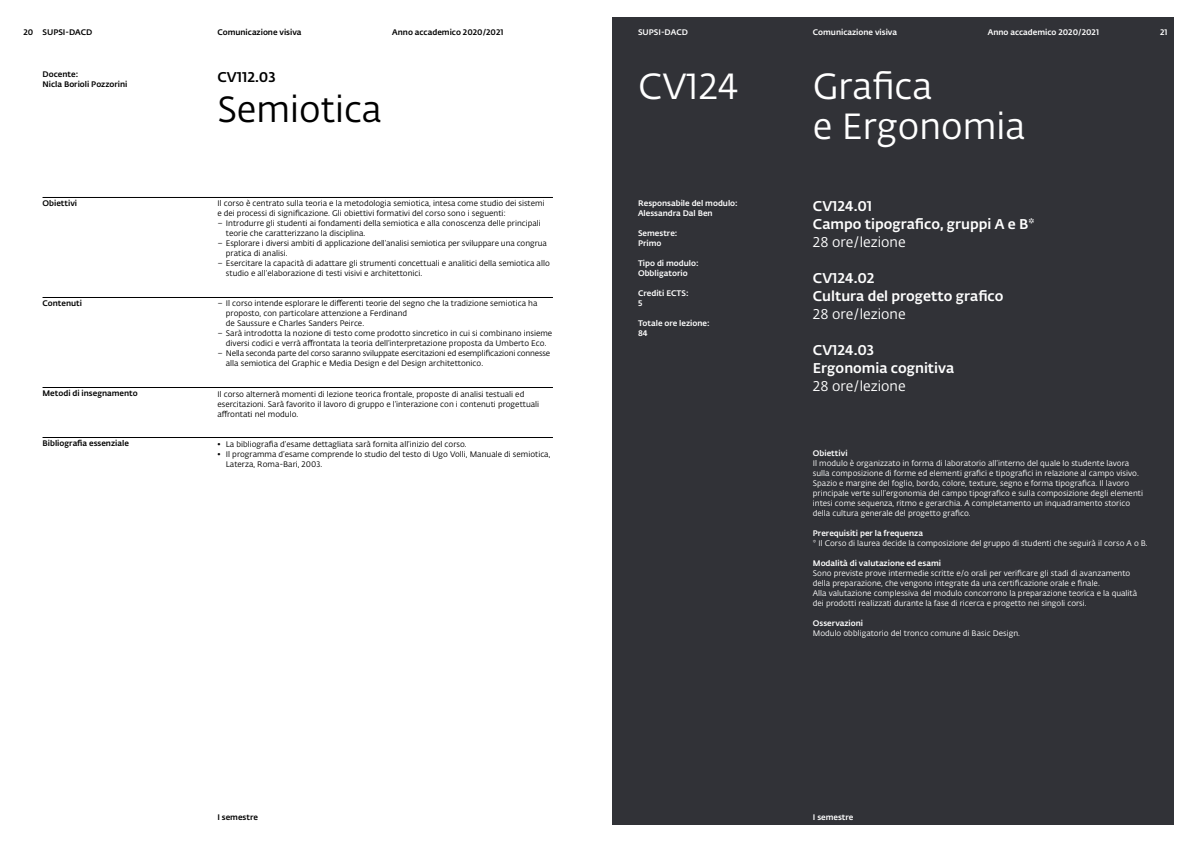
<style>
.page{position:relative;width:1191px;height:842px;background:#fff}
.page>*{position:absolute;margin:0;border:0;box-sizing:border-box;transform-origin:0 0}
.t1{font:36px/40px "SUPSI Fedra Sans";color:#fff}
.t2{font:36px "SUPSI Fedra Sans";color:#000}
.t3{font:500 14px/18px "SUPSI Fedra Sans";color:#fff}
.t4{font:14px "SUPSI Fedra Sans";color:#fff}
.t5{font:500 14px "SUPSI Fedra Sans";color:#000}
.t6{font:8px/10px "SUPSI Fedra Sans";color:#000}
.t7{font:8px/10px "SUPSI Fedra Sans";color:#fff}
.t8{font:500 8px/10px "SUPSI Fedra Sans";color:#fff}
.t9{font:500 8px/10px "SUPSI Fedra Sans";color:#000}
.t10{font:8px/10px "SUPSI Fedra Sans";letter-spacing:-.02em;color:#000}
</style>
<div class="page">
<hr style="left:43px;top:197px;width:510px;height:1px;background:#000">
<hr style="left:43px;top:297px;width:510px;height:1px;background:#000">
<hr style="left:43px;top:387px;width:510px;height:1px;background:#000">
<hr style="left:43px;top:437px;width:510px;height:1px;background:#000">
<div style="left:612px;top:17px;width:562px;height:808px;background:#313237"></div>
<p class="t9" style="left:23px;top:26px;width:71px">20 SUPSI-DACD</p>
<p class="t9" style="left:217px;top:26px;width:86px">Comunicazione visiva</p>
<p class="t9" style="left:392px;top:26px;width:113px">Anno accademico 2020/2021</p>
<p class="t8" style="left:638px;top:26px;width:51px">SUPSI-DACD</p>
<p class="t8" style="left:813px;top:26px;width:86px">Comunicazione visiva</p>
<p class="t8" style="left:987px;top:26px;width:113px">Anno accademico 2020/2021</p>
<p class="t9" style="left:43px;top:69px;width:87px">Docente:<br>Nicla Borioli Pozzorini</p>
<h1 class="t1" style="left:638px;top:65px;width:102px">CV124</h1>
<h1 class="t1" style="left:813px;top:65px;width:214px">Grafica<br>e Ergonomia</h1>
<h2 class="t5" style="left:217px;top:66px;width:60px">CV112.03</h2>
<h1 class="t2" style="left:217px;top:84px;width:166px">Semiotica</h1>
<p class="t8" style="left:1160px;top:26px;width:9px">21</p>
<p class="t9" style="left:43px;top:198px;width:36px">Obiettivi</p>
<p class="t9" style="left:43px;top:298px;width:41px">Contenuti</p>
<p class="t9" style="left:43px;top:388px;width:97px">Metodi di insegnamento</p>
<p class="t9" style="left:43px;top:438px;width:88px">Bibliografia essenziale</p>
<p class="t6" style="left:217px;top:198px;width:329px">Il corso è centrato sulla teoria e la metodologia semiotica, intesa come studio dei sistemi e dei processi di significazione. Gli obiettivi formativi del corso sono i seguenti:</p>
<p class="t6" style="left:226px;top:218px;width:316px;text-indent:-9px">– Introdurre gli studenti ai fondamenti della semiotica e alla conoscenza delle principali teorie che caratterizzano la disciplina.</p>
<p class="t6" style="left:226px;top:238px;width:322px;text-indent:-9px">– Esplorare i diversi ambiti di applicazione dell’analisi semiotica per sviluppare una congrua pratica di analisi.</p>
<p class="t6" style="left:226px;top:258px;width:325px;text-indent:-9px">– Esercitare la capacità di adattare gli strumenti concettuali e analitici della semiotica allo studio e all’elaborazione di testi visivi e architettonici.</p>
<p class="t6" style="left:226px;top:298px;width:313px;text-indent:-9px">– Il corso intende esplorare le differenti teorie del segno che la tradizione semiotica ha proposto, con particolare attenzione a Ferdinand<br>de Saussure e Charles Sanders Peirce.</p>
<p class="t6" style="left:217px;top:328px;width:336px;text-align:center">– Sarà introdotta la nozione di testo come prodotto sincretico in cui si combinano insieme diversi codici e verrà affrontata la teoria dell’interpretazione proposta da Umberto Eco.</p>
<p class="t10" style="left:226px;top:348px;width:326px;text-indent:-9px">– Nella seconda parte del corso saranno sviluppate esercitazioni ed esemplificazioni connesse alla semiotica del Graphic e Media Design e del Design architettonico.</p>
<p class="t6" style="left:217px;top:388px;width:323px">Il corso alternerà momenti di lezione teorica frontale, proposte di analisi testuali ed esercitazioni. Sarà favorito il lavoro di gruppo e l’interazione con i contenuti progettuali affrontati nel modulo.</p>
<p class="t6" style="left:217px;top:438px;width:251px">• La bibliografia d’esame dettagliata sarà fornita all’inizio del corso.</p>
<p class="t6" style="left:226px;top:448px;width:326px;text-indent:-9px">• Il programma d’esame comprende lo studio del testo di Ugo Volli, Manuale di semiotica,<br>Laterza, Roma-Bari, 2003.</p>
<p class="t8" style="left:638px;top:198px;width:101px">Responsabile del modulo:<br>Alessandra Dal Ben</p>
<p class="t8" style="left:638px;top:228px;width:41px">Semestre:<br>Primo</p>
<p class="t8" style="left:638px;top:258px;width:62px">Tipo di modulo:<br>Obbligatorio</p>
<p class="t8" style="left:638px;top:288px;width:52px">Crediti ECTS:<br>5</p>
<p class="t8" style="left:638px;top:318px;width:73px">Totale ore lezione:<br>84</p>
<h2 class="t3" style="left:813px;top:196px;width:223px">CV124.01<br>Campo tipografico, gruppi A e B*</h2>
<h2 class="t4" style="left:813px;top:232px;width:94px">28 ore/lezione</h2>
<h2 class="t3" style="left:813px;top:268px;width:192px">CV124.02<br>Cultura del progetto grafico</h2>
<h2 class="t4" style="left:813px;top:304px;width:94px">28 ore/lezione</h2>
<h2 class="t3" style="left:813px;top:340px;width:143px">CV124.03<br>Ergonomia cognitiva</h2>
<h2 class="t4" style="left:813px;top:376px;width:94px">28 ore/lezione</h2>
<p class="t8" style="left:813px;top:447px;width:36px">Obiettivi</p>
<p class="t7" style="left:813px;top:457px;width:331px">Il modulo è organizzato in forma di laboratorio all’interno del quale lo studente lavora sulla composizione di forme ed elementi grafici e tipografici in relazione al campo visivo.<br>Spazio e margine del foglio, bordo, colore, texture, segno e forma tipografica. Il lavoro principale verte sull’ergonomia del campo tipografico e sulla composizione degli elementi intesi come sequenza, ritmo e gerarchia. A completamento un inquadramento storico della cultura generale del progetto grafico.</p>
<p class="t8" style="left:813px;top:527px;width:112px">Prerequisiti per la frequenza</p>
<p class="t7" style="left:813px;top:537px;width:336px">* Il Corso di laurea decide la composizione del gruppo di studenti che seguirà il corso A o B.</p>
<p class="t8" style="left:813px;top:557px;width:130px">Modalità di valutazione ed esami</p>
<p class="t7" style="left:813px;top:567px;width:326px">Sono previste prove intermedie scritte e/o orali per verificare gli stadi di avanzamento della preparazione, che vengono integrate da una certificazione orale e finale.<br>Alla valutazione complessiva del modulo concorrono la preparazione teorica e la qualità dei prodotti realizzati durante la fase di ricerca e progetto nei singoli corsi.</p>
<p class="t8" style="left:813px;top:617px;width:52px">Osservazioni</p>
<p class="t7" style="left:813px;top:627px;width:209px">Modulo obbligatorio del tronco comune di Basic Design.</p>
<p class="t9" style="left:217px;top:811px;width:42px">I semestre</p>
<p class="t8" style="left:813px;top:811px;width:42px">I semestre</p>
</div>
